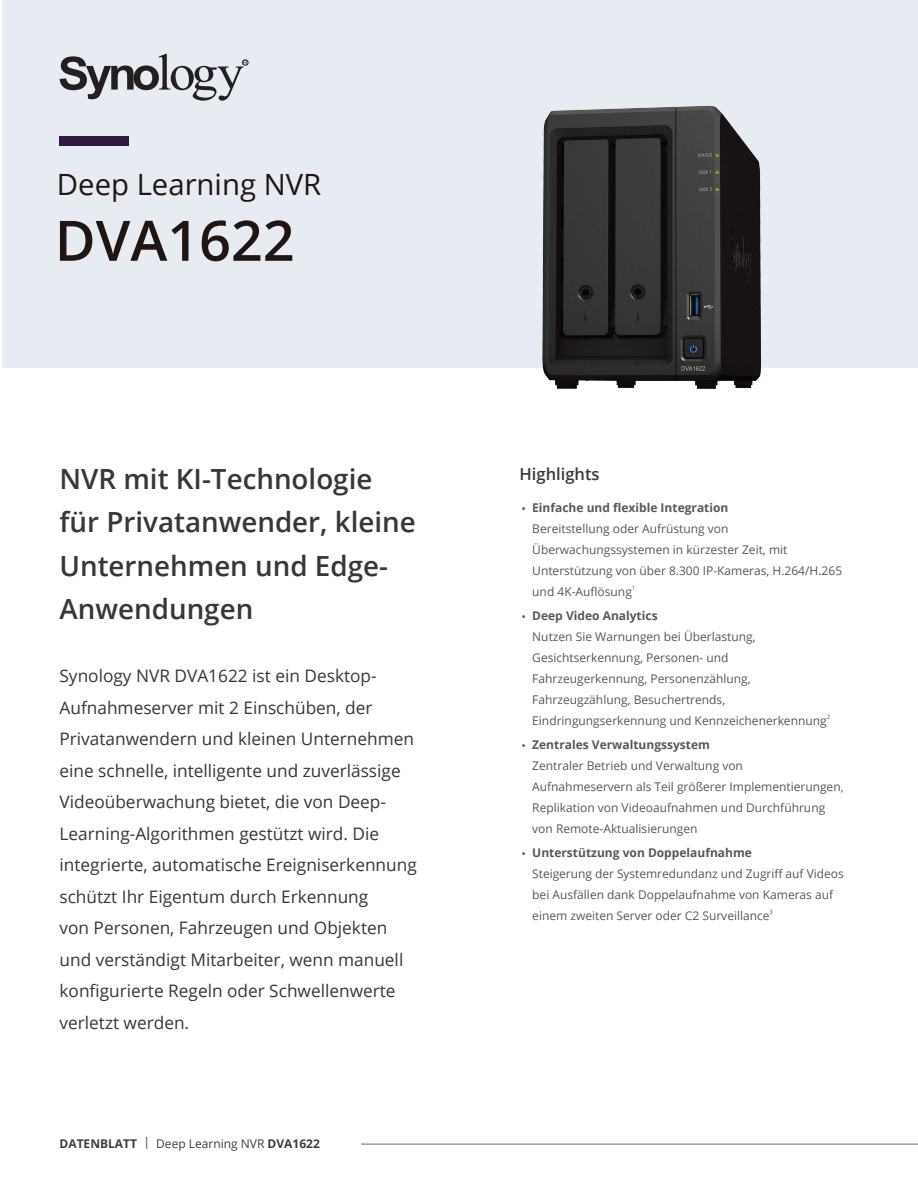
<style>
.page{position:relative;width:918px;height:1188px;background:#fff}
.page>*{position:absolute;margin:0;border:0;box-sizing:border-box;transform-origin:0 0}
.Model_Name{font:600 55.8px "Open Sans";color:#211512}
.Product_Type{font:29.25px "Open Sans";color:#211512}
.Introduction_Title{font:600 27.75px/43.5px "Open Sans";color:#383738}
.Introduction_Title-2{font:17.25px/31.5px "Open Sans";color:#383738}
.Selling_Title{font:600 16.5px "Open Sans";color:#383839}
.t1{font:12px/21px "Open Sans";color:#57585a}
.t2{font:700 12px "Open Sans";color:#3e3e3f}
.t3{font:6.15px "Open Sans";color:#57585a}
.s1{font-weight:400}
.s2{font-weight:700}
</style>
<div class="page">
<hr style="left:362px;top:1144px;width:556px;height:1px;background:#6c6d70">
<div style="left:3px;top:0;width:915px;height:368px;background:#e6ecf2"></div>
<div style="left:60px;top:136px;width:69px;height:10px;background:#301941"></div>
<svg style="left:60px;top:54px;width:188px;height:47px"></svg>
<img style="left:542px;top:105px;width:219px;height:284px">
<p class="Product_Type" style="left:57px;top:165px;width:266px">Deep Learning NVR</p>
<p class="Model_Name" style="left:55px;top:202px;width:241px">DVA1622</p>
<p class="Introduction_Title" style="left:60px;top:457px;width:358px">NVR mit KI-Technologie für Privatanwender, kleine<br>Unternehmen und Edge-<br>Anwendungen</p>
<p class="Introduction_Title-2" style="left:60px;top:660px;width:359px">Synology NVR DVA1622 ist ein Desktop-Aufnahmeserver mit 2 Einschüben, der Privatanwendern und kleinen Unternehmen eine schnelle, intelligente und zuverlässige Videoüberwachung bietet, die von Deep-Learning-Algorithmen gestützt wird. Die integrierte, automatische Ereigniserkennung schützt Ihr Eigentum durch Erkennung<br>von Personen, Fahrzeugen und Objekten und verständigt Mitarbeiter, wenn manuell konfigurierte Regeln oder Schwellenwerte verletzt werden.</p>
<p class="t2" style="left:60px;top:1135px;width:262px">DATENBLATT <span class="s1">| Deep Learning NVR</span> DVA1622</p>
<p class="Selling_Title" style="left:520px;top:463px;width:82px">Highlights</p>
<p class="t1" style="left:532px;top:496px;width:311px;text-indent:-11px">• <span class="s2">Einfache und flexible Integration<br></span>Bereitstellung oder Aufrüstung von Überwachungssystemen in kürzester Zeit, mit Unterstützung von über 8.300 IP-Kameras, H.264/H.265 und 4K-Auflösung</p>
<p class="t3" style="left:632px;top:584px;width:5px">1</p>
<p class="t1" style="left:532px;top:604px;width:296px;text-indent:-11px">• <span class="s2">Deep Video Analytics<br></span>Nutzen Sie Warnungen bei Überlastung, Gesichtserkennung, Personen- und Fahrzeugerkennung, Personenzählung, Fahrzeugzählung, Besuchertrends, Eindringungserkennung und Kennzeichenerkennung</p>
<p class="t3" style="left:827px;top:713px;width:5px">2</p>
<p class="t1" style="left:532px;top:733px;width:313px;text-indent:-11px">• <span class="s2">Zentrales Verwaltungssystem<br></span>Zentraler Betrieb und Verwaltung von Aufnahmeservern als Teil größerer Implementierungen, Replikation von Videoaufnahmen und Durchführung von Remote-Aktualisierungen</p>
<p class="t1" style="left:532px;top:841px;width:313px;text-indent:-11px">• <span class="s2">Unterstützung von Doppelaufnahme<br></span>Steigerung der Systemredundanz und Zugriff auf Videos bei Ausfällen dank Doppelaufnahme von Kameras auf einem zweiten Server oder C2 Surveillance</p>
<p class="t3" style="left:770px;top:908px;width:5px">3</p>
</div>
